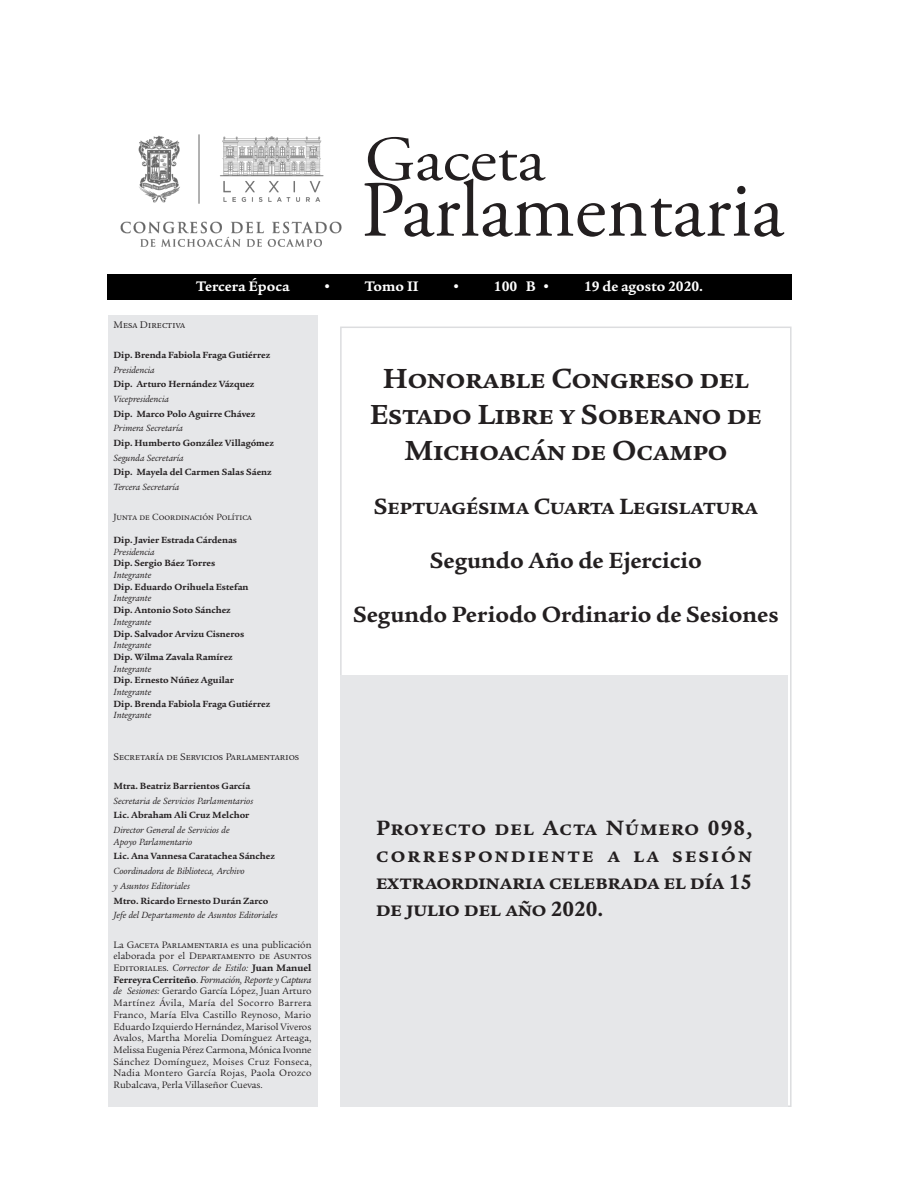
<style>
.page{position:relative;width:918px;height:1188px;background:#fff}
.page>*{position:absolute;margin:0;border:0;box-sizing:border-box;transform-origin:0 0}
.cbz{font:700 30px/36px "Legacy Serif ITC Std";color:#231f20;text-align:center}
.cbz-2{font:700 24px "Legacy Serif ITC Std";color:#231f20}
.t1{font:700 22.5px/27px "Legacy Serif ITC Std";color:#231f20;text-align:justify}
.t2{font:700 15px "Legacy Serif ITC Std";color:#fff}
.t3{font:10.5px "Legacy Serif ITC Std";color:#231f20}
.t4{font:10.2px/11.7px "Legacy Serif ITC Std";color:#231f20;text-align:justify}
.t5{font:700 9.75px "Legacy Serif ITC Std";color:#231f20}
.t6{font:italic 9.75px/11.7px "Legacy Serif ITC Std";color:#231f20}
.t7{font:9.75px "Legacy Serif ITC Std";color:#231f20}
.s1{font-style:italic}
.s2{font-weight:700}
</style>
<div class="page">
<div style="left:108px;top:274px;width:684px;height:25px;background:#000"></div>
<svg style="left:364px;top:137px;width:420px;height:100px"></svg>
<div style="left:108px;top:315px;width:210px;height:792px;background:#e6e7e9"></div>
<div style="left:340px;top:675px;width:448px;height:432px;background:#e6e7e9"></div>
<img style="left:120px;top:134px;width:222px;height:113px">
<p class="t2" style="left:196px;top:277px;width:95px">Tercera Época</p>
<p class="t2" style="left:322px;top:277px;width:11px">•</p>
<p class="t2" style="left:365px;top:277px;width:55px">Tomo II</p>
<p class="t2" style="left:452px;top:277px;width:11px">•</p>
<p class="t2" style="left:494px;top:277px;width:59px">100 B •</p>
<p class="t2" style="left:584px;top:277px;width:121px">19 de agosto 2020.</p>
<p class="t3" style="left:114px;top:319px;width:73px">Mesa Directiva</p>
<p class="t5" style="left:114px;top:349px;width:158px">Dip. Brenda Fabiola Fraga Gutiérrez</p>
<p class="t6" style="left:114px;top:364px;width:43px">Presidencia</p>
<p class="t5" style="left:114px;top:378px;width:142px">Dip. Arturo Hernández Vázquez</p>
<p class="t6" style="left:114px;top:393px;width:57px">Vicepresidencia</p>
<p class="t5" style="left:114px;top:408px;width:143px">Dip. Marco Polo Aguirre Chávez</p>
<p class="t6" style="left:114px;top:423px;width:71px">Primera Secretaría</p>
<p class="t5" style="left:114px;top:437px;width:162px">Dip. Humberto González Villagómez</p>
<p class="t6" style="left:114px;top:452px;width:72px">Segunda Secretaría</p>
<p class="t5" style="left:114px;top:467px;width:160px">Dip. Mayela del Carmen Salas Sáenz</p>
<p class="t6" style="left:114px;top:481px;width:67px">Tercera Secretaría</p>
<p class="t7" style="left:114px;top:511px;width:140px">Junta de Coordinación Política</p>
<p class="t5" style="left:114px;top:534px;width:125px">Dip. Javier Estrada Cárdenas</p>
<p class="t6" style="left:114px;top:546px;width:43px">Presidencia</p>
<p class="t5" style="left:114px;top:558px;width:103px">Dip. Sergio Báez Torres</p>
<p class="t6" style="left:114px;top:569px;width:39px">Integrante</p>
<p class="t5" style="left:114px;top:581px;width:136px">Dip. Eduardo Orihuela Estefan</p>
<p class="t6" style="left:114px;top:593px;width:39px">Integrante</p>
<p class="t5" style="left:114px;top:604px;width:119px">Dip. Antonio Soto Sánchez</p>
<p class="t6" style="left:114px;top:616px;width:39px">Integrante</p>
<p class="t5" style="left:114px;top:628px;width:132px">Dip. Salvador Arvizu Cisneros</p>
<p class="t6" style="left:114px;top:639px;width:39px">Integrante</p>
<p class="t5" style="left:114px;top:651px;width:121px">Dip. Wilma Zavala Ramírez</p>
<p class="t6" style="left:114px;top:663px;width:39px">Integrante</p>
<p class="t5" style="left:114px;top:675px;width:122px">Dip. Ernesto Núñez Aguilar</p>
<p class="t6" style="left:114px;top:686px;width:39px">Integrante</p>
<p class="t5" style="left:114px;top:698px;width:158px">Dip. Brenda Fabiola Fraga Gutiérrez</p>
<p class="t6" style="left:114px;top:710px;width:39px">Integrante</p>
<p class="t3" style="left:114px;top:750px;width:187px">Secretaría de Servicios Parlamentarios</p>
<p class="t5" style="left:114px;top:780px;width:138px">Mtra. Beatriz Barrientos García</p>
<p class="t6" style="left:114px;top:795px;width:141px">Secretaria de Servicios Parlamentarios</p>
<p class="t5" style="left:114px;top:810px;width:137px">Lic. Abraham Ali Cruz Melchor</p>
<p class="t6" style="left:114px;top:824px;width:118px">Director General de Servicios de<br>Apoyo Parlamentario</p>
<p class="t5" style="left:114px;top:851px;width:163px">Lic. Ana Vannesa Caratachea Sánchez</p>
<p class="t6" style="left:114px;top:865px;width:133px">Coordinadora de Biblioteca, Archivo</p>
<p class="t6" style="left:114px;top:880px;width:78px">y Asuntos Editoriales</p>
<p class="t5" style="left:114px;top:895px;width:156px">Mtro. Ricardo Ernesto Durán Zarco</p>
<p class="t6" style="left:114px;top:909px;width:166px">Jefe del Departamento de Asuntos Editoriales</p>
<p class="t4" style="left:114px;top:939px;width:200px">La Gaceta Parlamentaria es una publicación elaborada por el Departamento de Asuntos Editoriales. <span class="s1">Corrector de Estilo:</span> <span class="s2">Juan Manuel Ferreyra Cerriteño</span>. <span class="s1">Formación, Reporte y Captura de Sesiones:</span> Gerardo García López, Juan Arturo Martínez Ávila, María del Socorro Barrera Franco, María Elva Castillo Reynoso, Mario Eduardo Izquierdo Hernández, Marisol Viveros Avalos, Martha Morelia Domínguez Arteaga, Melissa Eugenia Pérez Carmona, Mónica Ivonne Sánchez Domínguez, Moises Cruz Fonseca, Nadia Montero García Rojas, Paola Orozco Rubalcava, Perla Villaseñor Cuevas.</p>
<p class="cbz" style="left:370px;top:361px;width:394px">Honorable Congreso del<br>Estado Libre y Soberano de<br>Michoacán de Ocampo</p>
<p class="cbz-2" style="left:374px;top:492px;width:386px">Septuagésima Cuarta Legislatura</p>
<p class="cbz-2" style="left:430px;top:546px;width:274px">Segundo Año de Ejercicio</p>
<p class="cbz-2" style="left:353px;top:600px;width:427px">Segundo Periodo Ordinario de Sesiones</p>
<p class="t1" style="left:376px;top:814px;width:377px">Proyecto del Acta Número 098, correspondiente a la sesión extraordinaria celebrada el día 15 de julio del año 2020.</p>
</div>
